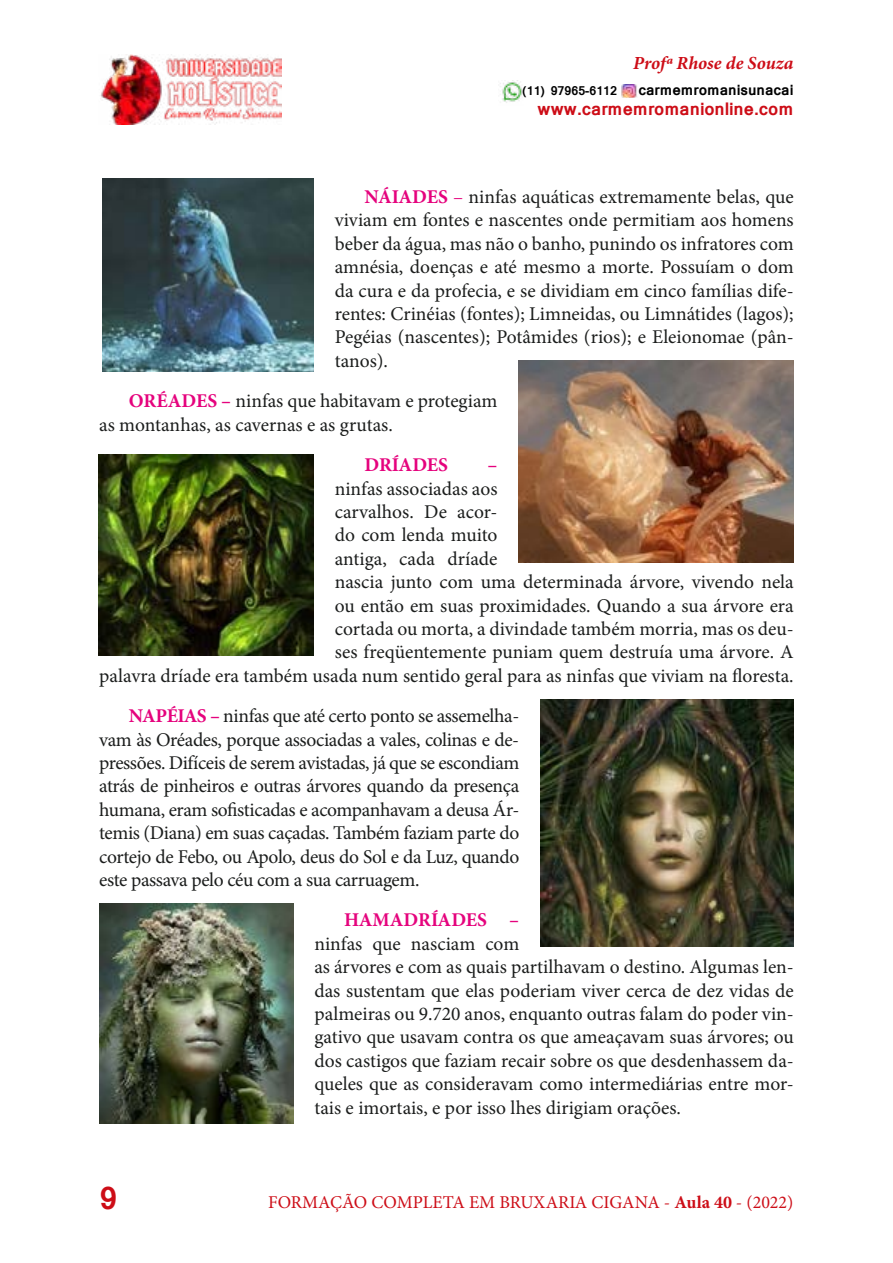
<style>
.page{position:relative;width:893px;height:1263px;background:#fff}
.page>*{position:absolute;margin:0;border:0;box-sizing:border-box;transform-origin:0 0}
.t1{font:700 30px "Mangal";color:#cd0d17}
.t2{font:19.5px/23.4px "Minion Pro";color:#1b1d1c;text-align:justify}
.t3{font:700 19.5px "Minion Pro";color:#e5037d}
.t4{font:italic 700 18.45px "Minion Pro";color:#cd0d17}
.t5{font:18px "Minion Pro";color:#cd0d17}
.t6{font:700 17.1px "Mangal";color:#cd0d17}
.t7{font:700 14.25px "Mangal";color:#000}
.t8{font:700 12px "Mangal";color:#000}
.s1{font-weight:700;color:#e5037d}
.s2{color:#e5037d}
.s3{font-weight:700}
</style>
<div class="page">
<img style="left:100px;top:54px;width:181px;height:70px">
<img style="left:500px;top:80px;width:22px;height:23px">
<img style="left:622px;top:84px;width:15px;height:14px">
<img style="left:102px;top:178px;width:211px;height:194px">
<img style="left:519px;top:360px;width:275px;height:202px">
<img style="left:99px;top:455px;width:214px;height:201px">
<img style="left:540px;top:699px;width:254px;height:247px">
<img style="left:100px;top:904px;width:193px;height:219px">
<p class="t4" style="left:633px;top:49px;width:162px">Profª Rhose de Souza</p>
<p class="t8" style="left:523px;top:80px;width:96px">(11) 97965-6112</p>
<p class="t7" style="left:638px;top:77px;width:157px">carmemromanisunacai</p>
<p class="t6" style="left:538px;top:93px;width:257px">www.carmemromanionline.com</p>
<p class="t2" style="left:335px;top:185px;width:461px;text-indent:30px"><span class="s1">NÁIADES</span> <span class="s2">–</span> ninfas aquáticas extremamente belas, que viviam em fontes e nascentes onde permitiam aos homens beber da água, mas não o banho, punindo os infratores com amnésia, doenças e até mesmo a morte. Possuíam o dom da cura e da profecia, e se dividiam em cinco famílias dife&shy;rentes: Crinéias (fontes); Limneidas, ou Limnátides (lagos); Pegéias (nascentes); Potâmides (rios); e Eleionomae (pân&shy;tanos).</p>
<p class="t2" style="left:99px;top:389px;width:400px;text-indent:30px"><span class="s1">ORÉADES –</span> ninfas que habitavam e protegiam as montanhas, as cavernas e as grutas.</p>
<p class="t3" style="left:364px;top:451px;width:85px">DRÍADES</p>
<p class="t3" style="left:488px;top:451px;width:11px">–</p>
<p class="t2" style="left:335px;top:477px;width:164px">ninfas associadas aos</p>
<p class="t2" style="left:335px;top:500px;width:164px">carvalhos. De acor-</p>
<p class="t2" style="left:335px;top:523px;width:164px">do com lenda muito</p>
<p class="t2" style="left:335px;top:547px;width:164px">antiga, cada dríade</p>
<p class="t2" style="left:335px;top:570px;width:460px">nascia junto com uma determinada árvore, vivendo nela</p>
<p class="t2" style="left:335px;top:594px;width:460px">ou então em suas proximidades. Quando a sua árvore era</p>
<p class="t2" style="left:335px;top:617px;width:461px">cortada ou morta, a divindade também morria, mas os deu-</p>
<p class="t2" style="left:335px;top:640px;width:460px">ses freqüentemente puniam quem destruía uma árvore. A</p>
<p class="t2" style="left:99px;top:664px;width:696px">palavra dríade era também usada num sentido geral para as ninfas que viviam na floresta.</p>
<p class="t2" style="left:99px;top:704px;width:422px;text-indent:30px"><span class="s1">NAPÉIAS –</span> ninfas que até certo ponto se assemelha&shy;vam às Oréades, porque associadas a vales, colinas e de&shy;pressões. Difíceis de serem avistadas, já que se escondiam atrás de pinheiros e outras árvores quando da presença humana, eram sofisticadas e acompanhavam a deusa Ár&shy;temis (Diana) em suas caçadas. Também faziam parte do cortejo de Febo, ou Apolo, deus do Sol e da Luz, quando este passava pelo céu com a sua carruagem.</p>
<p class="t3" style="left:344px;top:906px;width:177px">HAMADRÍADES –</p>
<p class="t2" style="left:314px;top:932px;width:481px;text-align:left">ninfas que nasciam com<br>as árvores e com as quais partilhavam o destino. Algumas len&shy;das sustentam que elas poderiam viver cerca de dez vidas de palmeiras ou 9.720 anos, enquanto outras falam do poder vin&shy;gativo que usavam contra os que ameaçavam suas árvores; ou dos castigos que faziam recair sobre os que desdenhassem da&shy;queles que as consideravam como intermediárias entre mor&shy;tais e imortais, e por isso lhes dirigiam orações.</p>
<h1 class="t1" style="left:100px;top:1170px;width:19px">9</h1>
<p class="t5" style="left:268px;top:1190px;width:527px">FORMAÇÃO COMPLETA EM BRUXARIA CIGANA - <span class="s3">Aula 40</span> - (2022)</p>
</div>
